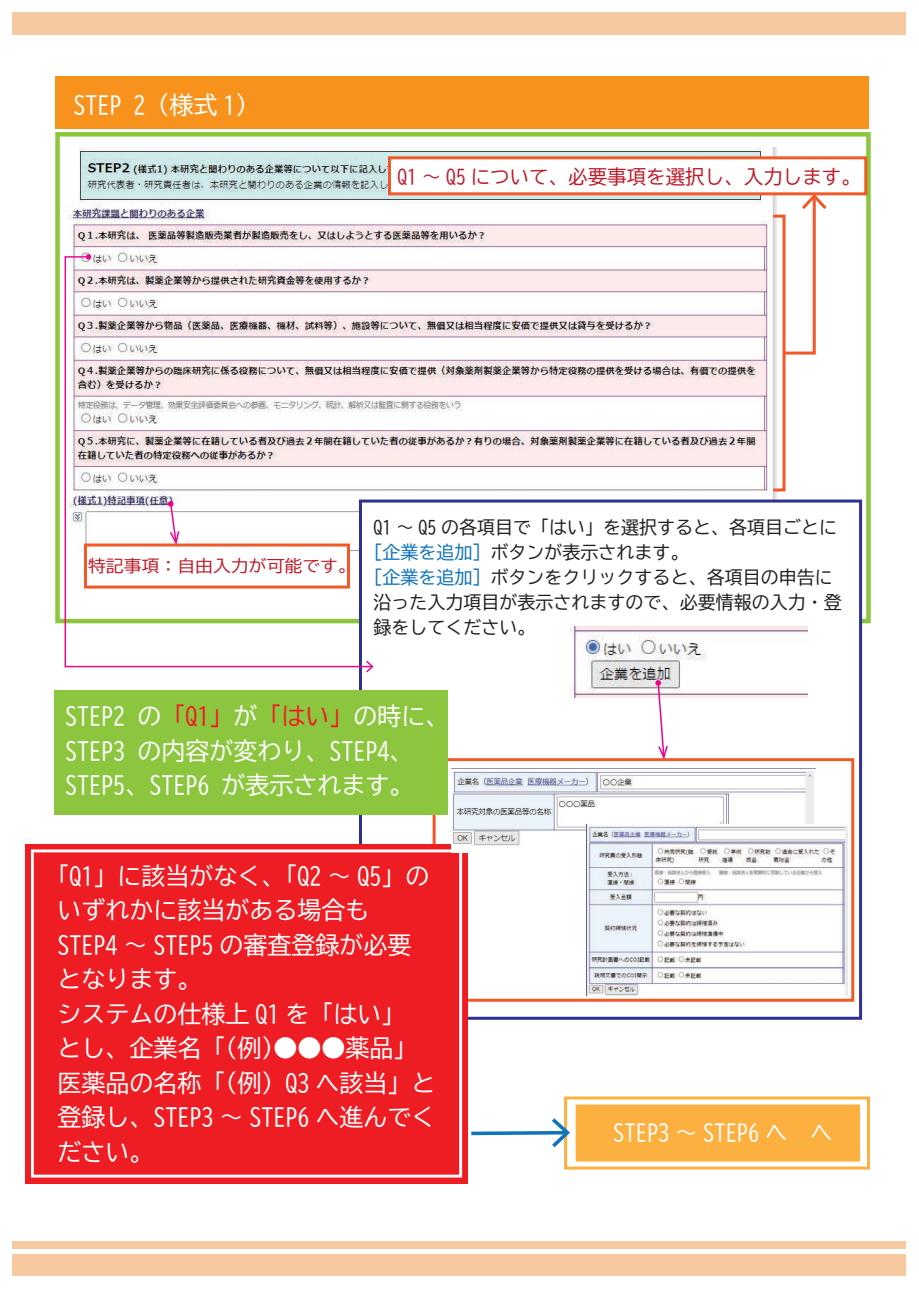
<style>
.page{position:relative;width:919px;height:1289px;background:#fff}
.page>*{position:absolute;margin:0;border:0;box-sizing:border-box;transform-origin:0 0}
.t1{font:24px/34.5px "BIZ UD Gothic";color:#fff}
.t2{font:22.5px "BIZ UD Gothic";color:#fff}
.t3{font:19.5px "BIZ UD Gothic";color:#be1d2c}
.t4{font:18px "BIZ UD Gothic";color:#231f20}
.t5{font:16.5px "BIZ UD Gothic";color:#be1d2c;scale:1.08 1}
.s1{color:#1074bc}
.s2{color:#ee1d23}
</style>
<div class="page">
<div style="left:13px;top:13px;width:893px;height:22px;background:#f6c9a0"></div>
<div style="left:13px;top:1254px;width:893px;height:21px;background:#f6c9a0"></div>
<div style="left:13px;top:1240px;width:893px;height:8px;background:#f6c9a0"></div>
<img style="left:69px;top:147px;width:707px;height:352px">
<div style="left:55px;top:132px;width:815px;height:491px;border:4px solid #8bc63e"></div>
<div style="left:359px;top:499px;width:503px;height:520px;background:#fff;border:3px solid #2e3092"></div>
<div style="left:432px;top:758px;width:422px;height:243px;background:#fff;border:3px solid #f15929"></div>
<div style="left:55px;top:76px;width:813px;height:53px;background:#f7931d"></div>
<div style="left:54px;top:690px;width:393px;height:124px;background:#8bc63e"></div>
<div style="left:25px;top:843px;width:442px;height:340px;background:#ee1d23"></div>
<div style="left:31px;top:849px;width:431px;height:328px;border:3px solid #fff"></div>
<div style="left:564px;top:1096px;width:305px;height:73px;background:#fff;border:3px solid #fbb03f"></div>
<div style="left:574px;top:1103px;width:287px;height:59px;background:#fbb03f;border:1px solid #fff"></div>
<div style="left:771px;top:215px;width:14px;height:276px;border:3px solid #f15929"></div>
<svg style="left:781px;top:195px;width:45px;height:161px"></svg>
<img style="left:451px;top:768px;width:364px;height:84px">
<svg style="left:64px;top:255px;width:309px;height:413px"></svg>
<svg style="left:86px;top:254px;width:5px;height:5px"></svg>
<svg style="left:366px;top:660px;width:7px;height:12px"></svg>
<img style="left:586px;top:824px;width:261px;height:171px">
<img style="left:570px;top:626px;width:237px;height:71px">
<div style="left:388px;top:156px;width:479px;height:39px;background:#fff;border:3px solid #f15929"></div>
<div style="left:84px;top:543px;width:266px;height:45px;background:#fff;border:3px solid #f15929"></div>
<svg style="left:168px;top:501px;width:11px;height:44px"></svg>
<svg style="left:655px;top:680px;width:12px;height:79px"></svg>
<svg style="left:467px;top:1118px;width:103px;height:29px"></svg>
<p class="t1" style="left:73px;top:87px;width:187px">STEP 2（様式 1）</p>
<p class="t3" style="left:397px;top:166px;width:465px">Q1 ～ Q5 について、必要事項を選択し、入力します。</p>
<p class="t5" style="left:88px;top:557px;width:249px">特記事項：自由入力が可能です。</p>
<p class="t4" style="left:373px;top:518px;width:465px">Q1 ～ Q5 の各項目で「はい」を選択すると、各項目ごとに</p>
<p class="t4" style="left:364px;top:543px;width:325px"><span class="s1">［企業を追加］</span>ボタンが表示されます。</p>
<p class="t4" style="left:364px;top:568px;width:469px"><span class="s1">［企業を追加］</span>ボタンをクリックすると、各項目の申告に</p>
<p class="t4" style="left:373px;top:593px;width:469px">沿った入力項目が表示されますので、必要情報の入力・登</p>
<p class="t4" style="left:373px;top:618px;width:163px">録をしてください。</p>
<p class="t1" style="left:65px;top:699px;width:386px">STEP2 の<span class="s2">「Q1」</span>が<span class="s2">「はい」</span>の時に、<br>STEP3 の内容が変わり、STEP4、<br>STEP5、STEP6 が表示されます。</p>
<p class="t1" style="left:57px;top:858px;width:380px;text-indent:-12px">「Q1」に該当がなく、「Q2 ～ Q5」のいずれかに該当がある場合も<br>STEP4 ～ STEP5 の審査登録が必要となります。<br>システムの仕様上 Q1 を「はい」とし、企業名「（例）●●●薬品」医薬品の名称「（例）Q3 へ該当」と登録し、STEP3 ～ STEP6 へ進んでください。</p>
<p class="t2" style="left:613px;top:1120px;width:243px">STEP3 ～ STEP6 へ　へ　</p>
</div>
